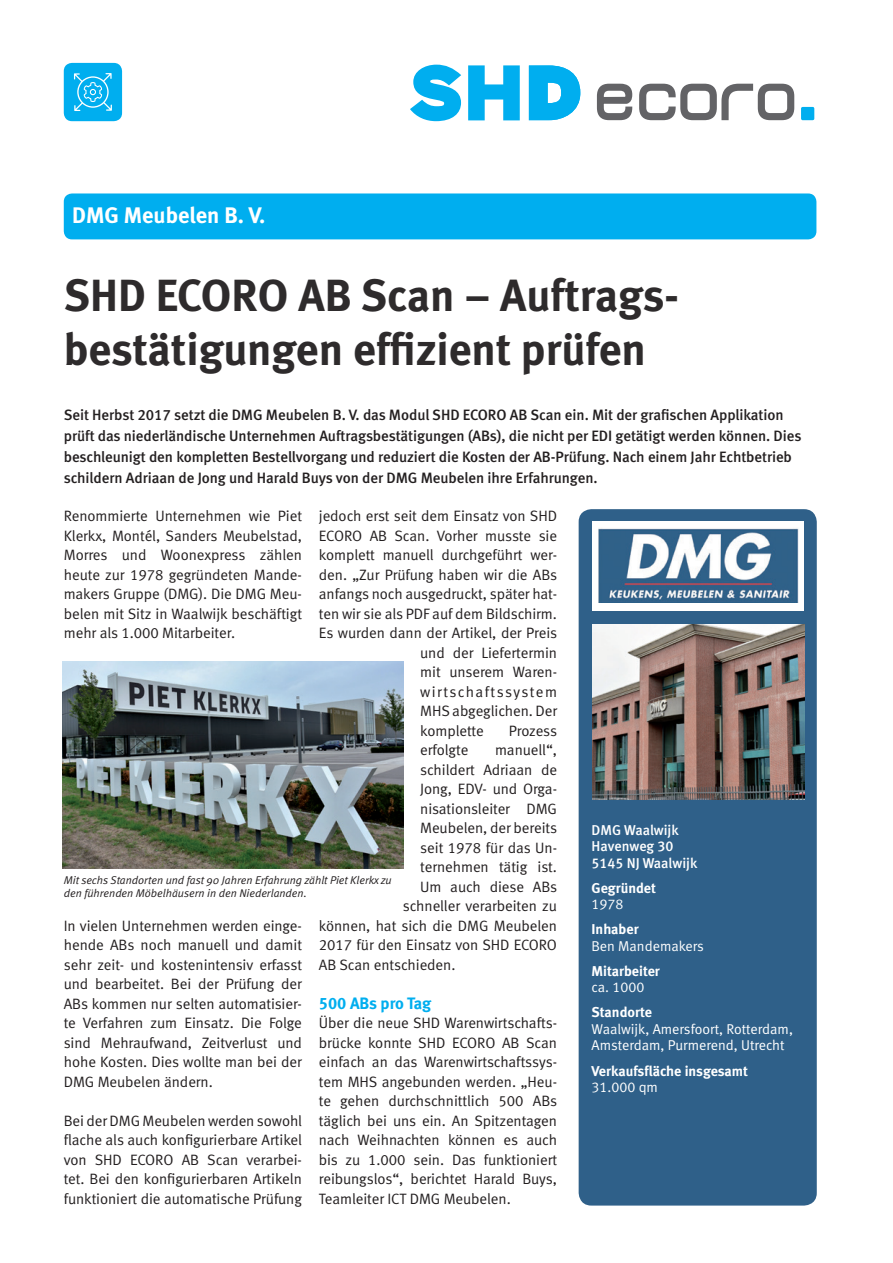
<style>
.page{position:relative;width:893px;height:1263px;background:#fff}
.page>*{position:absolute;margin:0;border:0;box-sizing:border-box;transform-origin:0 0}
.t1{font:700 45px/54px "Meta";color:#2e2b2c}
.t2{font:22.5px "Meta Bold LF";color:#fff}
.t3{font:16.5px "Meta Bold LF";letter-spacing:-.005em;color:#00aeef}
.t4{font:15px/19.5px "Meta Normal LF";letter-spacing:-.005em;color:#231f20;text-align:justify}
.t5{font:15px/21px "Meta Medium LF";letter-spacing:-.005em;color:#231f20}
.t6{font:15px "Meta Normal LF";letter-spacing:.09em;color:#231f20}
.t7{font:14.25px/16.5px "Meta Normal LF";color:#fff}
.t8{font:14.25px "Meta Bold LF";color:#fff}
.t9{font:14.25px/16.5px "Meta Medium LF";color:#fff}
.t10{font:700 14.25px "Meta";color:#fff}
.t11{font:italic 11.25px/13.5px "Meta Normal";color:#231f20}
</style>
<div class="page">
<div style="left:579px;top:509px;width:238px;height:696px;background:#2f6089;border-radius:13px"></div>
<div style="left:592px;top:521px;width:212px;height:89px;background:#fff"></div>
<img style="left:592px;top:624px;width:212px;height:175px">
<svg style="left:529px;top:65px;width:51px;height:55px"></svg>
<svg style="left:468px;top:65px;width:52px;height:55px"></svg>
<svg style="left:410px;top:65px;width:51px;height:56px"></svg>
<svg style="left:596px;top:83px;width:199px;height:38px"></svg>
<div style="left:801px;top:107px;width:13px;height:13px;background:#00aeef;border-radius:2px"></div>
<img style="left:599px;top:528px;width:200px;height:75px">
<div style="left:64px;top:63px;width:58px;height:58px;background:#00aeef;border-radius:8px"></div>
<svg style="left:74px;top:73px;width:38px;height:38px"></svg>
<div style="left:64px;top:193px;width:752px;height:46px;background:#00aeef;border-radius:8px"></div>
<img style="left:63px;top:661px;width:340px;height:207px">
<h2 class="t2" style="left:72px;top:201px;width:195px">DMG Meubelen B. V.</h2>
<h1 class="t1" style="left:64px;top:268px;width:616px">SHD ECORO AB Scan – Auftrags&shy;bestätigungen effizient prüfen</h1>
<p class="t5" style="left:64px;top:404px;width:739px">Seit Herbst 2017 setzt die DMG Meubelen B. V. das Modul SHD ECORO AB Scan ein. Mit der grafischen Applikation prüft das niederländische Unternehmen Auftragsbestätigungen (ABs), die nicht per EDI getätigt werden können. Dies beschleunigt den kompletten Bestellvorgang und reduziert die Kosten der AB-Prüfung. Nach einem Jahr Echtbetrieb schildern Adriaan de Jong und Harald Buys von der DMG Meubelen ihre Erfahrungen.</p>
<p class="t4" style="left:64px;top:506px;width:240px">Renommierte Unternehmen wie Piet Klerkx, Montél, Sanders Meubelstad, Morres und Woonexpress zählen heute zur 1978 gegründeten Mande&shy;makers Gruppe (DMG). Die DMG Meu&shy;belen mit Sitz in Waalwijk beschäftigt mehr als 1.000 Mitarbeiter.</p>
<p class="t4" style="left:319px;top:506px;width:240px">jedoch erst seit dem Einsatz von SHD</p>
<p class="t4" style="left:319px;top:525px;width:240px">ECORO AB Scan. Vorher musste sie</p>
<p class="t4" style="left:319px;top:545px;width:240px">komplett manuell durchgeführt wer-</p>
<p class="t4" style="left:319px;top:564px;width:240px">den. „Zur Prüfung haben wir die ABs</p>
<p class="t4" style="left:319px;top:584px;width:240px">anfangs noch ausgedruckt, später hat-</p>
<p class="t4" style="left:319px;top:603px;width:240px">ten wir sie als PDF auf dem Bildschirm.</p>
<p class="t4" style="left:319px;top:623px;width:240px">Es wurden dann der Artikel, der Preis</p>
<p class="t4" style="left:420px;top:642px;width:138px">und der Liefertermin</p>
<p class="t4" style="left:420px;top:662px;width:138px">mit unserem Waren-</p>
<p class="t6" style="left:420px;top:683px;width:138px">wirtschaftssystem</p>
<p class="t4" style="left:420px;top:701px;width:138px">MHS abgeglichen. Der</p>
<p class="t4" style="left:420px;top:720px;width:65px">komplette</p>
<p class="t4" style="left:509px;top:720px;width:50px">Prozess</p>
<p class="t4" style="left:420px;top:740px;width:50px">erfolgte</p>
<p class="t4" style="left:495px;top:740px;width:63px">manuell“,</p>
<p class="t4" style="left:420px;top:759px;width:138px">schildert Adriaan de</p>
<p class="t4" style="left:420px;top:779px;width:138px">Jong, EDV- und Orga-</p>
<p class="t4" style="left:420px;top:798px;width:138px">nisationsleiter DMG</p>
<p class="t4" style="left:420px;top:818px;width:138px">Meubelen, der bereits</p>
<p class="t4" style="left:420px;top:837px;width:138px">seit 1978 für das Un-</p>
<p class="t4" style="left:420px;top:857px;width:138px">ternehmen tätig ist.</p>
<p class="t4" style="left:420px;top:876px;width:138px">Um auch diese ABs</p>
<p class="t4" style="left:403px;top:896px;width:156px">schneller verarbeiten zu</p>
<p class="t4" style="left:319px;top:915px;width:240px">können, hat sich die DMG Meubelen</p>
<p class="t4" style="left:319px;top:935px;width:240px">2017 für den Einsatz von SHD ECORO</p>
<p class="t4" style="left:319px;top:954px;width:138px">AB Scan entschieden.</p>
<p class="t3" style="left:319px;top:993px;width:114px">500 ABs pro Tag</p>
<p class="t4" style="left:319px;top:1013px;width:240px">Über die neue SHD Warenwirtschafts&shy;brücke konnte SHD ECORO AB Scan einfach an das Warenwirtschaftssys&shy;tem MHS angebunden werden. „Heu&shy;te gehen durchschnittlich 500 ABs täglich bei uns ein. An Spitzentagen nach Weihnachten können es auch bis zu 1.000 sein. Das funktioniert reibungslos“, berichtet Harald Buys, Teamleiter ICT DMG Meubelen.</p>
<p class="t11" style="left:64px;top:873px;width:329px">Mit sechs Standorten und fast 90 Jahren Erfahrung zählt Piet Klerkx zu den führenden Möbelhäusern in den Niederlanden.</p>
<p class="t4" style="left:64px;top:915px;width:240px">In vielen Unternehmen werden einge&shy;hende ABs noch manuell und damit sehr zeit- und kostenintensiv erfasst und bearbeitet. Bei der Prüfung der ABs kommen nur selten automatisier&shy;te Verfahren zum Einsatz. Die Folge sind Mehraufwand, Zeitverlust und hohe Kosten. Dies wollte man bei der DMG Meubelen ändern.</p>
<p class="t4" style="left:64px;top:1110px;width:240px">Bei der DMG Meubelen werden sowohl flache als auch konfigurierbare Artikel von SHD ECORO AB Scan verarbei&shy;tet. Bei den konfigurierbaren Artikeln funktioniert die automatische Prüfung</p>
<p class="t9" style="left:592px;top:822px;width:107px">DMG Waalwijk<br>Havenweg 30<br>5145 NJ Waalwijk</p>
<p class="t10" style="left:592px;top:879px;width:66px">Gegründet</p>
<p class="t7" style="left:592px;top:896px;width:33px">1978</p>
<p class="t8" style="left:592px;top:921px;width:49px">Inhaber</p>
<p class="t7" style="left:592px;top:937px;width:114px">Ben Mandemakers</p>
<p class="t8" style="left:592px;top:962px;width:70px">Mitarbeiter</p>
<p class="t7" style="left:592px;top:979px;width:54px">ca. 1000</p>
<p class="t8" style="left:592px;top:1004px;width:62px">Standorte</p>
<p class="t7" style="left:592px;top:1020px;width:203px">Waalwijk, Amersfoort, Rotterdam,<br>Amsterdam, Purmerend, Utrecht</p>
<p class="t8" style="left:592px;top:1062px;width:158px">Verkaufsfläche insgesamt</p>
<p class="t7" style="left:592px;top:1079px;width:68px">31.000 qm</p>
</div>
